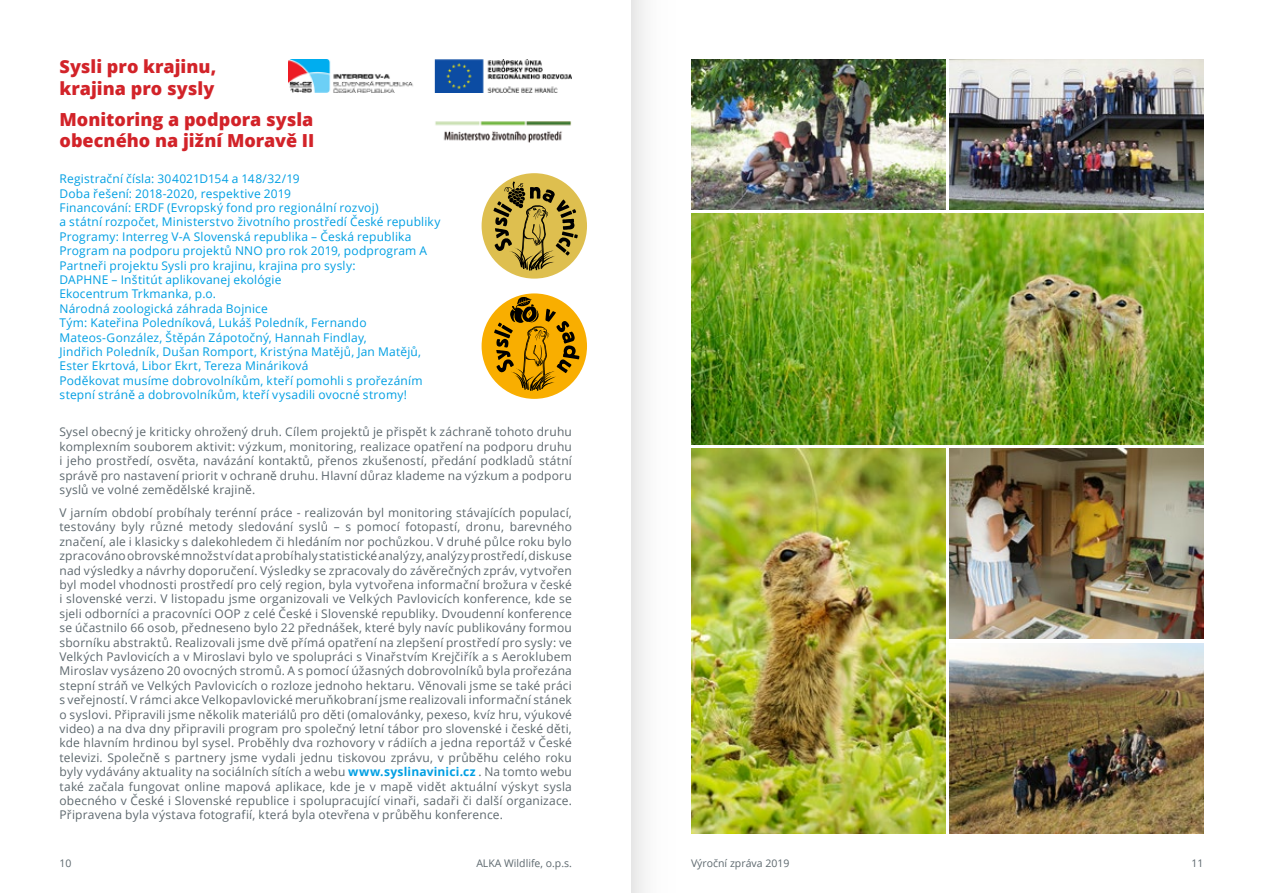
<style>
.page{position:relative;width:1263px;height:893px;background:#fff}
.page>*{position:absolute;margin:0;border:0;box-sizing:border-box;transform-origin:0 0}
.t1{font:800 18px/21.6px "Open Sans";color:#d22329}
.t2{font:12px/14.4px "Open Sans";letter-spacing:.015em;color:#5d686e;text-align:justify}
.t3{font:12px/14.4px "Open Sans";letter-spacing:.015em;color:#009fe3}
.t4{font:10.5px "Open Sans";color:#5d686e}
.s1{font-weight:700;color:#009fe3}
</style>
<div class="page">
<img style="left:949px;top:643px;width:254px;height:190px">
<img style="left:691px;top:449px;width:254px;height:384px">
<img style="left:949px;top:449px;width:254px;height:190px">
<img style="left:691px;top:60px;width:254px;height:149px">
<img style="left:949px;top:60px;width:254px;height:149px">
<img style="left:691px;top:214px;width:512px;height:230px">
<img style="left:435px;top:121px;width:137px;height:22px">
<img style="left:288px;top:60px;width:284px;height:32px">
<div style="left:482px;top:293px;width:105px;height:106px;background:#f9ae00;border-radius:50%"></div>
<svg style="left:494px;top:297px;width:85px;height:94px"></svg>
<div style="left:482px;top:173px;width:105px;height:106px;background:#debf4f;border-radius:50%"></div>
<svg style="left:493px;top:181px;width:85px;height:90px"></svg>
<div style="left:631px;top:0;width:48px;height:893px;background:linear-gradient(to right,#ededed,#fff)"></div>
<h1 class="t1" style="left:59px;top:55px;width:158px">Sysli pro krajinu, krajina pro sysly</h1>
<h1 class="t1" style="left:59px;top:108px;width:256px">Monitoring a podpora sysla obecného na jižní Moravě II</h1>
<p class="t3" style="left:59px;top:171px;width:383px">Registrační čísla: 304021D154 a 148/32/19<br>Doba řešení: 2018-2020, respektive 2019<br>Financování: ERDF (Evropský fond pro regionální rozvoj)<br>a státní rozpočet, Ministerstvo životního prostředí České republiky Programy: Interreg V-A Slovenská republika – Česká republika Program na podporu projektů NNO pro rok 2019, podprogram A Partneři projektu Sysli pro krajinu, krajina pro sysly:<br>DAPHNE – Inštitút aplikovanej ekológie<br>Ekocentrum Trkmanka, p.o.<br>Národná zoologická záhrada Bojnice<br>Tým: Kateřina Poledníková, Lukáš Poledník, Fernando Mateos-González, Štěpán Zápotočný, Hannah Findlay,<br>Jindřich Poledník, Dušan Romport, Kristýna Matějů, Jan Matějů, Ester Ekrtová, Libor Ekrt, Tereza Mináriková<br>Poděkovat musíme dobrovolníkům, kteří pomohli s prořezáním stepní stráně a dobrovolníkům, kteří vysadili ovocné stromy!</p>
<p class="t2" style="left:59px;top:425px;width:514px">Sysel obecný je kriticky ohrožený druh. Cílem projektů je přispět k záchraně tohoto druhu komplexním souborem aktivit: výzkum, monitoring, realizace opatření na podporu druhu i jeho prostředí, osvěta, navázání kontaktů, přenos zkušeností, předání podkladů státní správě pro nastavení priorit v ochraně druhu. Hlavní důraz klademe na výzkum a podporu syslů ve volné zemědělské krajině.</p>
<p class="t2" style="left:59px;top:505px;width:514px">V jarním období probíhaly terénní práce - realizován byl monitoring stávajících populací, testovány byly různé metody sledování syslů – s pomocí fotopastí, dronu, barevného značení, ale i klasicky s dalekohledem či hledáním nor pochůzkou. V druhé půlce roku bylo zpracováno obrovské množství dat a probíhaly statistické analýzy, analýzy prostředí, diskuse nad výsledky a návrhy doporučení. Výsledky se zpracovaly do závěrečných zpráv, vytvořen byl model vhodnosti prostředí pro celý region, byla vytvořena informační brožura v české i slovenské verzi. V listopadu jsme organizovali ve Velkých Pavlovicích konference, kde se sjeli odborníci a pracovníci OOP z celé České i Slovenské republiky. Dvoudenní konference se účastnilo 66 osob, předneseno bylo 22 přednášek, které byly navíc publikovány formou sborníku abstraktů. Realizovali jsme dvě přímá opatření na zlepšení prostředí pro sysly: ve Velkých Pavlovicích a v Miroslavi bylo ve spolupráci s Vinařstvím Krejčiřík a s Aeroklubem Miroslav vysázeno 20 ovocných stromů. A s pomocí úžasných dobrovolníků byla prořezána stepní stráň ve Velkých Pavlovicích o rozloze jednoho hektaru. Věnovali jsme se také práci s veřejností. V rámci akce Velkopavlovické meruňkobraní jsme realizovali informační stánek o syslovi. Připravili jsme několik materiálů pro děti (omalovánky, pexeso, kvíz hru, výukové video) a na dva dny připravili program pro společný letní tábor pro slovenské i české děti, kde hlavním hrdinou byl sysel. Proběhly dva rozhovory v rádiích a jedna reportáž v České televizi. Společně s partnery jsme vydali jednu tiskovou zprávu, v průběhu celého roku byly vydávány aktuality na sociálních sítích a webu <span class="s1">www.syslinavinici.cz</span> . Na tomto webu také začala fungovat online mapová aplikace, kde je v mapě vidět aktuální výskyt sysla obecného v České i Slovenské republice i spolupracující vinaři, sadaři či další organizace.<br>Připravena byla výstava fotografií, která byla otevřena v průběhu konference.</p>
<p class="t4" style="left:60px;top:856px;width:14px">10</p>
<p class="t4" style="left:476px;top:856px;width:97px">ALKA Wildlife, o.p.s.</p>
<p class="t4" style="left:691px;top:856px;width:100px">Výroční zpráva 2019</p>
<p class="t4" style="left:1191px;top:856px;width:14px">11</p>
</div>
